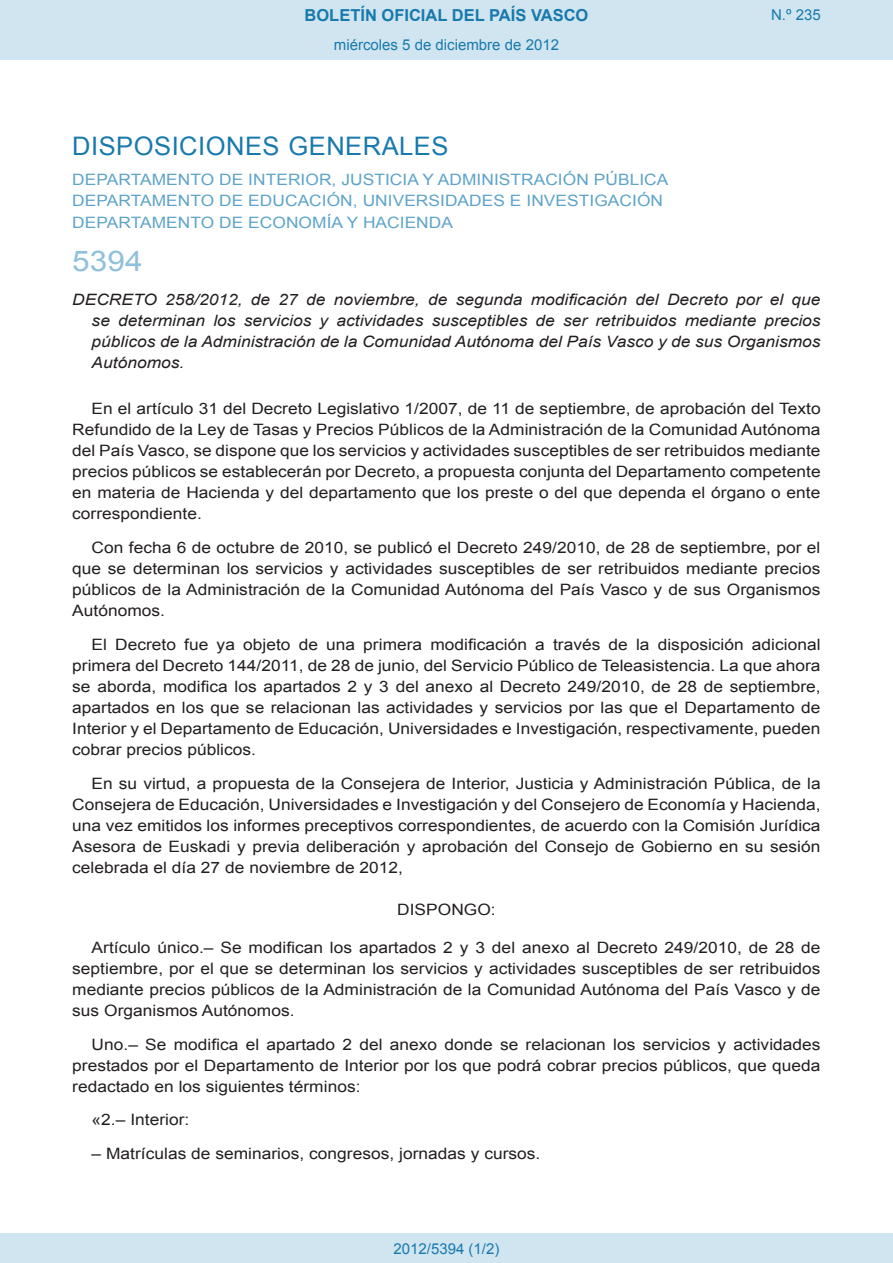
<style>
.page{position:relative;width:893px;height:1263px;background:#fff}
.page>*{position:absolute;margin:0;border:0;box-sizing:border-box;transform-origin:0 0}
.BOPVOrden{font:28.5px "Arial";color:#90c0db;scale:1.11 1}
.BOPVSeccion{font:25.5px "Arial";letter-spacing:.02em;color:#1879ad}
.t1{font:700 16.5px "Arial";color:#1879ad}
.BOPVDetalle{font:15.6px/21px "Arial";color:#231f20;text-align:justify;scale:1.11 1}
.BOPVTitulo{font:italic 15.6px/21px "Arial";color:#231f20;text-align:justify;scale:1.11 1}
.BOPVOrganismo{font:15.6px "Arial";letter-spacing:.005em;color:#5ea4ca;scale:1.11 1}
.BOPVDetalleNivel1{font:15.6px "Arial";color:#231f20;scale:1.11 1}
.BOPVClave{font:15.6px "Arial";color:#231f20;scale:1.11 1}
.Paginacion_Centro{font:15px "Arial";color:#1879ad}
</style>
<div class="page">
<div style="left:0;top:0;width:893px;height:60px;background:#d0e5f0"></div>
<div style="left:0;top:1233px;width:893px;height:30px;background:#d0e5f0"></div>
<p class="t1" style="left:305px;top:4px;width:285px">BOLETÍN OFICIAL DEL PAÍS VASCO</p>
<p class="Paginacion_Centro" style="left:334px;top:35px;width:227px">miércoles 5 de diciembre de 2012</p>
<p class="Paginacion_Centro" style="left:771px;top:5px;width:51px">N.º 235</p>
<p class="BOPVSeccion" style="left:72px;top:129px;width:378px">DISPOSICIONES GENERALES</p>
<p class="BOPVOrganismo" style="left:72px;top:169px;width:539px">DEPARTAMENTO DE INTERIOR, JUSTICIA Y ADMINISTRACIÓN PÚBLICA</p>
<p class="BOPVOrganismo" style="left:72px;top:191px;width:534px">DEPARTAMENTO DE EDUCACIÓN, UNIVERSIDADES E INVESTIGACIÓN</p>
<p class="BOPVOrganismo" style="left:72px;top:212px;width:344px">DEPARTAMENTO DE ECONOMÍA Y HACIENDA</p>
<p class="BOPVOrden" style="left:72px;top:242px;width:65px">5394</p>
<p class="BOPVTitulo" style="left:92px;top:289px;width:658px;text-indent:-19px">DECRETO 258/2012, de 27 de noviembre, de segunda modificación del Decreto por el que se determinan los servicios y actividades susceptibles de ser retribuidos mediante precios públicos de la Administración de la Comunidad Autónoma del País Vasco y de sus Organismos Autónomos.</p>
<p class="BOPVDetalle" style="left:72px;top:398px;width:676px;text-indent:19px">En el artículo 31 del Decreto Legislativo 1/2007, de 11 de septiembre, de aprobación del Texto Refundido de la Ley de Tasas y Precios Públicos de la Administración de la Comunidad Autónoma del País Vasco, se dispone que los servicios y actividades susceptibles de ser retribuidos mediante precios públicos se establecerán por Decreto, a propuesta conjunta del Departamento competente en materia de Hacienda y del departamento que los preste o del que dependa el órgano o ente correspondiente.</p>
<p class="BOPVDetalle" style="left:72px;top:537px;width:676px;text-indent:19px">Con fecha 6 de octubre de 2010, se publicó el Decreto 249/2010, de 28 de septiembre, por el que se determinan los servicios y actividades susceptibles de ser retribuidos mediante precios públicos de la Administración de la Comunidad Autónoma del País Vasco y de sus Organismos Autónomos.</p>
<p class="BOPVDetalle" style="left:72px;top:634px;width:676px;text-indent:19px">El Decreto fue ya objeto de una primera modificación a través de la disposición adicional primera del Decreto 144/2011, de 28 de junio, del Servicio Público de Teleasistencia. La que ahora se aborda, modifica los apartados 2 y 3 del anexo al Decreto 249/2010, de 28 de septiembre, apartados en los que se relacionan las actividades y servicios por las que el Departamento de Interior y el Departamento de Educación, Universidades e Investigación, respectivamente, pueden cobrar precios públicos.</p>
<p class="BOPVDetalle" style="left:72px;top:773px;width:676px;text-indent:19px">En su virtud, a propuesta de la Consejera de Interior, Justicia y Administración Pública, de la Consejera de Educación, Universidades e Investigación y del Consejero de Economía y Hacienda, una vez emitidos los informes preceptivos correspondientes, de acuerdo con la Comisión Jurídica Asesora de Euskadi y previa deliberación y aprobación del Consejo de Gobierno en su sesión celebrada el día 27 de noviembre de 2012,</p>
<p class="BOPVClave" style="left:397px;top:899px;width:90px">DISPONGO:</p>
<p class="BOPVDetalle" style="left:72px;top:937px;width:676px;text-indent:19px">Artículo único.– Se modifican los apartados 2 y 3 del anexo al Decreto 249/2010, de 28 de septiembre, por el que se determinan los servicios y actividades susceptibles de ser retribuidos mediante precios públicos de la Administración de la Comunidad Autónoma del País Vasco y de sus Organismos Autónomos.</p>
<p class="BOPVDetalle" style="left:72px;top:1034px;width:676px;text-indent:19px">Uno.– Se modifica el apartado 2 del anexo donde se relacionan los servicios y actividades prestados por el Departamento de Interior por los que podrá cobrar precios públicos, que queda redactado en los siguientes términos:</p>
<p class="BOPVDetalle" style="left:92px;top:1110px;width:90px">«2.– Interior:</p>
<p class="BOPVDetalleNivel1" style="left:92px;top:1143px;width:406px">– Matrículas de seminarios, congresos, jornadas y cursos.</p>
<p class="Paginacion_Centro" style="left:393px;top:1238px;width:107px">2012/5394 (1/2)</p>
</div>
